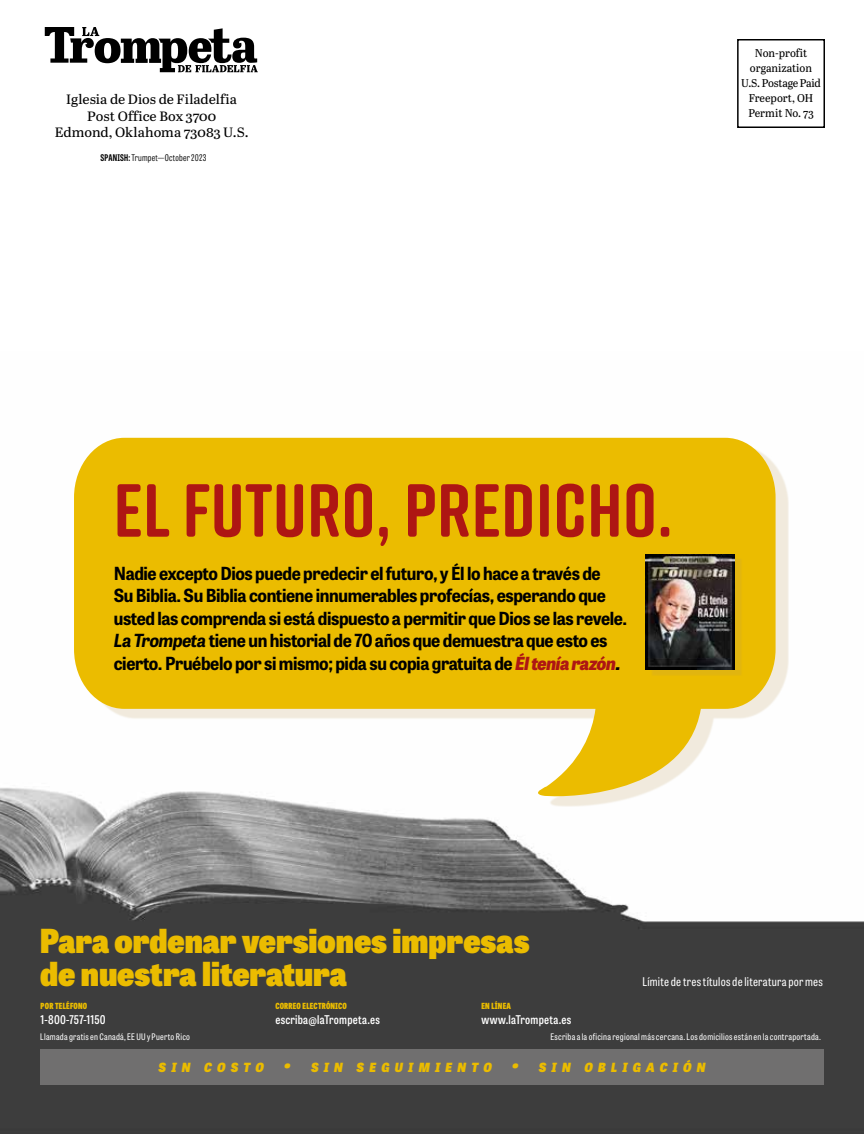
<style>
.page{position:relative;width:864px;height:1134px;background:#fff}
.page>*{position:absolute;margin:0;border:0;box-sizing:border-box;transform-origin:0 0}
.t1{font:700 75px "Rift Soft";letter-spacing:.01em;color:#ae1613}
.t2{font:800 33px/33px "Tablet Gothic Narrow";color:#ebbc00}
.t3{font:700 18px/22.5px "Tablet Gothic Narrow";letter-spacing:-.02em;color:#000}
.t4{font:13.5px/16.5px "Abril Text";color:#000;text-align:center;scale:1.05 1}
.t5{font:italic 800 12.6px "Tablet Gothic Narrow";letter-spacing:.425em;color:#ebbc00}
.t6{font:600 12px "Tablet Gothic Condensed";letter-spacing:.02em;color:#fff}
.t7{font:12px "Tablet Gothic Condensed";letter-spacing:.02em;color:#fff}
.t8{font:11.25px/15px "Abril Titling";letter-spacing:-.005em;color:#000;text-align:center}
.t9{font:300 9.15px "Tablet Gothic Compressed";letter-spacing:.025em;color:#000;scale:1.05 1}
.t10{font:9px "Tablet Gothic Condensed";letter-spacing:.03em;color:#fff}
.t11{font:800 8.4px "Tablet Gothic Condensed";letter-spacing:.025em;color:#ebbc00}
.s1{font-weight:700}
.s2{font-style:italic}
.s3{font-weight:800;font-style:italic;color:#ae1613}
.s4{font-weight:800;font-style:italic}
.s5{font-size:18px}
</style>
<div class="page">
<img style="left:0;top:437px;width:864px;height:697px">
<div style="left:85px;top:446px;width:704px;height:361px;background:#bc9a56;opacity:.2"></div>
<svg style="left:74px;top:438px;width:702px;height:362px;fill:#ebbc00"></svg>
<div style="left:651px;top:559px;width:92px;height:117px;background:#bc9a56;opacity:.2"></div>
<img style="left:645px;top:554px;width:89px;height:115px">
<div style="left:40px;top:1049px;width:784px;height:36px;background:#706f6f"></div>
<svg style="left:45px;top:27px;width:213px;height:45px"></svg>
<div style="left:737px;top:39px;width:88px;height:89px;border:2px solid #000"></div>
<p class="t4" style="left:55px;top:91px;width:186px">Iglesia de Dios de Filadelfia<br>Post Office Box 3700<br>Edmond, Oklahoma 73083 U.S.</p>
<p class="t9" style="left:100px;top:152px;width:102px"><span class="s1">SPANISH:</span> Trumpet—October 2023</p>
<p class="t8" style="left:741px;top:45px;width:81px">Non-profit organization<br>U.S. Postage Paid<br>Freeport, OH<br>Permit No. 73</p>
<h1 class="t1" style="left:114px;top:457px;width:560px">EL FUTURO, PREDICHO.</h1>
<p class="t3" style="left:114px;top:561px;width:515px">Nadie excepto Dios puede predecir el futuro, y Él lo hace a través de<br>Su Biblia. Su Biblia contiene innumerables profecías, esperando que usted las comprenda si está dispuesto a permitir que Dios se las revele.<br><span class="s2">La Trompeta</span> tiene un historial de 70 años que demuestra que esto es cierto. Pruébelo por si mismo; pida su copia gratuita de <span class="s3">Él tenía razón</span><span class="s4">.</span></p>
<h2 class="t2" style="left:40px;top:922px;width:491px">Para ordenar versiones impresas de nuestra literatura</h2>
<p class="t11" style="left:41px;top:999px;width:48px">POR TELÉFONO</p>
<p class="t6" style="left:41px;top:1011px;width:66px">1-800-757-1150</p>
<p class="t11" style="left:275px;top:999px;width:73px">CORREO ELECTRÓNICO</p>
<p class="t6" style="left:275px;top:1011px;width:106px">escriba@laTrompeta.es</p>
<p class="t11" style="left:481px;top:999px;width:31px">EN LÍNEA</p>
<p class="t6" style="left:481px;top:1011px;width:91px">www.laTrompeta.es</p>
<p class="t7" style="left:642px;top:973px;width:182px">Límite de tres títulos de literatura por mes</p>
<p class="t10" style="left:40px;top:1031px;width:151px">Llamada gratis en Canadá, EE UU y Puerto Rico</p>
<p class="t10" style="left:550px;top:1031px;width:272px">Escriba a la oficina regional más cercana. Los domicilios están en la contraportada.</p>
<p class="t5" style="left:159px;top:1058px;width:548px">SIN COSTO <span class="s5">•</span> SIN SEGUIMIENTO <span class="s5">•</span> SIN OBLIGACIÓN</p>
</div>
